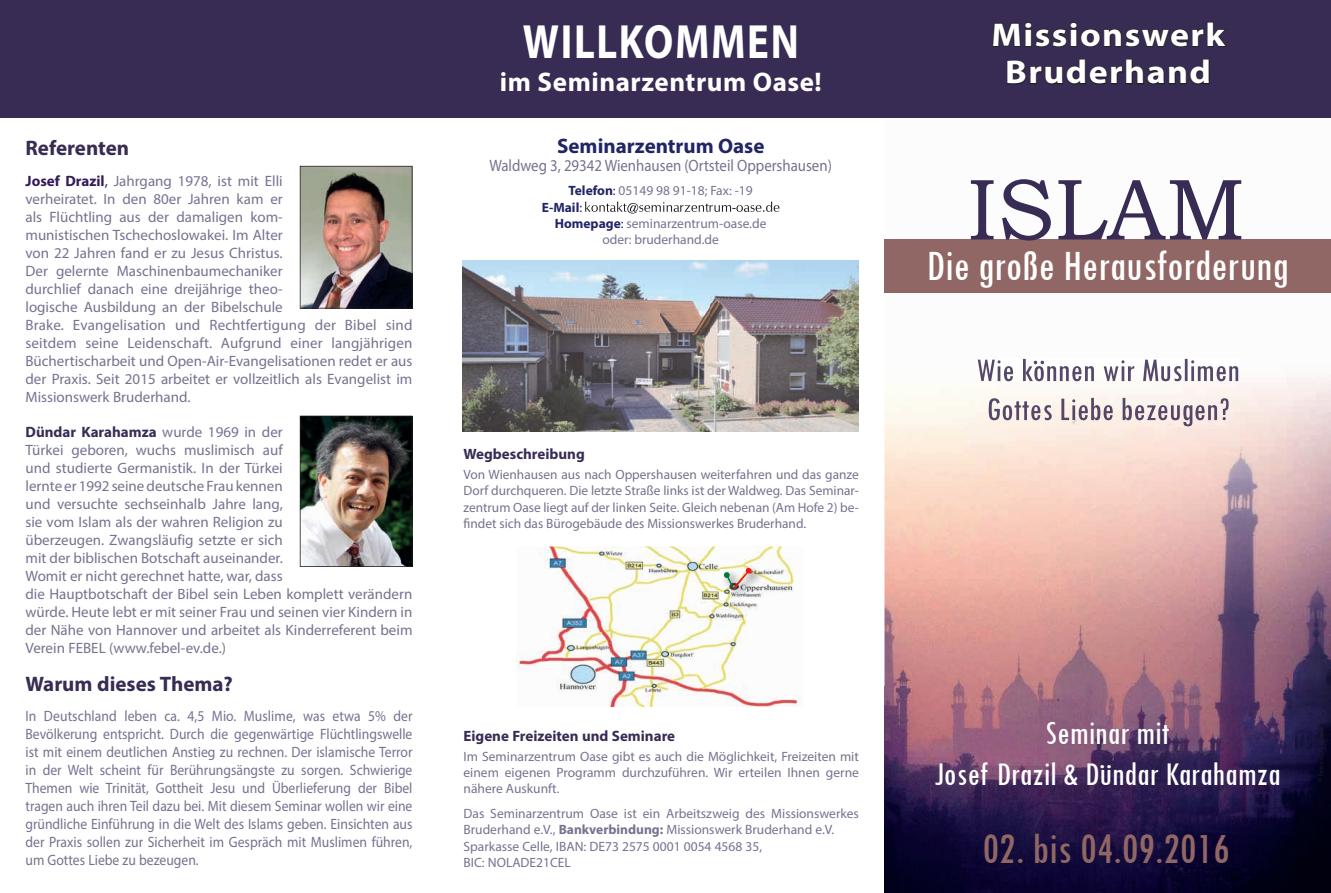
<style>
.page{position:relative;width:1331px;height:893px;background:#fff}
.page>*{position:absolute;margin:0;border:0;box-sizing:border-box;transform-origin:0 0}
.t1{font:87px "Bookman Old Style";color:#382b54}
.t2{font:700 48.3px "Myriad Pro";letter-spacing:.04em;color:#fff;scale:.84 1}
.t3{font:condensed 45px "Tw Cen";color:#fff}
.t4{font:condensed 44.7px "Tw Cen";color:#916765}
.t5{font:condensed 34.5px/41.4px "Tw Cen";color:#fff;text-align:center}
.t6{font:700 33px/37.5px "Myriad Pro";letter-spacing:.04em;color:#fff;text-align:center;scale:1.09 1}
.t7{font:700 27px "Myriad Pro";letter-spacing:.02em;color:#fff}
.t8{font:700 21px "Myriad Pro";color:#382b54}
.t9{font:700 21px "Myriad Pro";color:#212564}
.t10{font:16.5px "Myriad Pro";color:#747390;scale:.9 1}
.t11{font:15px/18px "Myriad Pro";color:#747390}
.t12{font:15px/18px "Myriad Pro";color:#747390;text-align:justify;scale:.91 1}
.t13{font:700 15px "Myriad Pro";color:#382b54}
.t14{font:13.5px/16.2px "Myriad Pro";color:#747390}
.s1{font-weight:700;color:#331b59}
.s2{color:#331b59}
.s3{font-weight:700;color:#382b54}
.s4{font-weight:700;color:#212564}
.s5{color:#212564}
.s6{font-weight:700}
</style>
<div class="page">
<div style="left:0;top:0;width:1331px;height:119px;background:#382b54"></div>
<hr style="left:0;top:118px;width:884px;height:2px;background:#fff">
<img style="left:462px;top:260px;width:397px;height:172px">
<img style="left:884px;top:118px;width:447px;height:775px">
<div style="left:884px;top:240px;width:447px;height:53px;background:#916765"></div>
<img style="left:978px;top:359px;width:260px;height:22px">
<img style="left:989px;top:398px;width:239px;height:28px">
<img style="left:300px;top:416px;width:112px;height:151px">
<img style="left:517px;top:546px;width:284px;height:161px">
<img style="left:731px;top:564px;width:33px;height:35px">
<img style="left:721px;top:569px;width:24px;height:30px">
<svg style="left:724px;top:568px;width:28px;height:20px"></svg>
<svg style="left:585px;top:202px;width:194px;height:12px"></svg>
<img style="left:300px;top:166px;width:112px;height:143px">
<svg style="left:992px;top:21px;width:235px;height:64px"></svg>
<h3 class="t8" style="left:26px;top:134px;width:105px">Referenten</h3>
<p class="t11" style="left:26px;top:171px;width:388px"><span class="s1">Josef Drazil</span><span class="s2">,</span> Jahrgang 1978, ist mit Elli<br>verheiratet. In den 80er Jahren kam er<br>als Flüchtling aus der damaligen kom-<br>munistischen Tschechoslowakei. Im Alter<br>von 22 Jahren fand er zu Jesus Christus.<br>Der gelernte Maschinenbaumechaniker<br>durchlief danach eine dreijährige theo-<br>logische Ausbildung an der Bibelschule<br>Brake. Evangelisation und Rechtfertigung der Bibel sind seitdem seine Leidenschaft. Aufgrund einer langjährigen Büchertischarbeit und Open-Air-Evangelisationen redet er aus der Praxis. Seit 2015 arbeitet er vollzeitlich als Evangelist im Missionswerk Bruderhand.</p>
<p class="t11" style="left:26px;top:422px;width:388px"><span class="s3">Dündar Karahamza</span> wurde 1969 in der<br>Türkei geboren, wuchs muslimisch auf<br>und studierte Germanistik. In der Türkei<br>lernte er 1992 seine deutsche Frau kennen<br>und versuchte sechseinhalb Jahre lang,<br>sie vom Islam als der wahren Religion zu<br>überzeugen. Zwangsläufig setzte er sich<br>mit der biblischen Botschaft auseinander.<br>Womit er nicht gerechnet hatte, war, dass<br>die Hauptbotschaft der Bibel sein Leben komplett verändern würde. Heute lebt er mit seiner Frau und seinen vier Kindern in der Nähe von Hannover und arbeitet als Kinderreferent beim Verein FEBEL (www.febel-ev.de.)</p>
<h3 class="t8" style="left:26px;top:670px;width:209px">Warum dieses Thema?</h3>
<p class="t12" style="left:26px;top:707px;width:427px">In Deutschland leben ca. 4,5 Mio. Muslime, was etwa 5% der Bevölkerung entspricht. Durch die gegenwärtige Flüchtlingswelle ist mit einem deutlichen Anstieg zu rechnen. Der islamische Terror in der Welt scheint für Berührungsängste zu sorgen. Schwierige Themen wie Trinität, Gottheit Jesu und Überlieferung der Bibel tragen auch ihren Teil dazu bei. Mit diesem Seminar wollen wir eine gründliche Einführung in die Welt des Islams geben. Einsichten aus der Praxis sollen zur Sicherheit im Gespräch mit Muslimen führen, um Gottes Liebe zu bezeugen.</p>
<h2 class="t2" style="left:523px;top:11px;width:330px">WILLKOMMEN</h2>
<h3 class="t7" style="left:500px;top:65px;width:323px">im Seminarzentrum Oase!</h3>
<h3 class="t9" style="left:557px;top:132px;width:209px">Seminarzentrum Oase</h3>
<p class="t10" style="left:489px;top:155px;width:382px">Waldweg 3, 29342 Wienhausen (Ortsteil Oppershausen)</p>
<p class="t14" style="left:542px;top:183px;width:212px;text-indent:27px"><span class="s4">Telefon</span><span class="s5">:</span> 05149 98 91-18; Fax: -19<br><span class="s4">E-Mail</span><span class="s5">:</span></p>
<p class="t14" style="left:555px;top:215px;width:213px;text-align:center"><span class="s4">Homepage</span><span class="s5">:</span> seminarzentrum-oase.de oder: bruderhand.de</p>
<p class="t13" style="left:463px;top:444px;width:123px">Wegbeschreibung</p>
<p class="t14" style="left:463px;top:466px;width:397px">Von Wienhausen aus nach Oppershausen weiterfahren und das ganze</p>
<p class="t14" style="left:463px;top:483px;width:397px">Dorf durchqueren. Die letzte Straße links ist der Waldweg. Das Seminar-</p>
<p class="t14" style="left:463px;top:499px;width:397px">zentrum Oase liegt auf der linken Seite. Gleich nebenan (Am Hofe 2) be-</p>
<p class="t14" style="left:470px;top:515px;width:337px">ndet sich das Bürogebäude des Missionswerkes Bruderhand.</p>
<p class="t13" style="left:463px;top:726px;width:213px">Eigene Freizeiten und Seminare</p>
<p class="t14" style="left:463px;top:748px;width:397px;text-align:justify">Im Seminarzentrum Oase gibt es auch die Möglichkeit, Freizeiten mit einem eigenen Programm durchzuführen. Wir erteilen Ihnen gerne nähere Auskunft.</p>
<p class="t14" style="left:463px;top:805px;width:397px">Das Seminarzentrum Oase ist ein Arbeitszweig des Missionswerkes Bruderhand e.V., <span class="s6">Bankverbindung:</span> Missionswerk Bruderhand e.V.<br>Sparkasse Celle, IBAN: DE73 2575 0001 0054 4568 35,<br>BIC: NOLADE21CEL</p>
<h3 class="t6" style="left:991px;top:15px;width:216px">Missionswerk<br>Bruderhand</h3>
<h1 class="t1" style="left:967px;top:153px;width:280px">ISLAM</h1>
<h3 class="t3" style="left:926px;top:238px;width:364px">Die große Herausforderung</h3>
<h3 class="t5" style="left:935px;top:712px;width:347px">Seminar mit<br>Josef Drazil &amp; Dündar Karahamza</h3>
<h3 class="t4" style="left:983px;top:821px;width:248px">02. bis 04.09.2016</h3>
</div>
